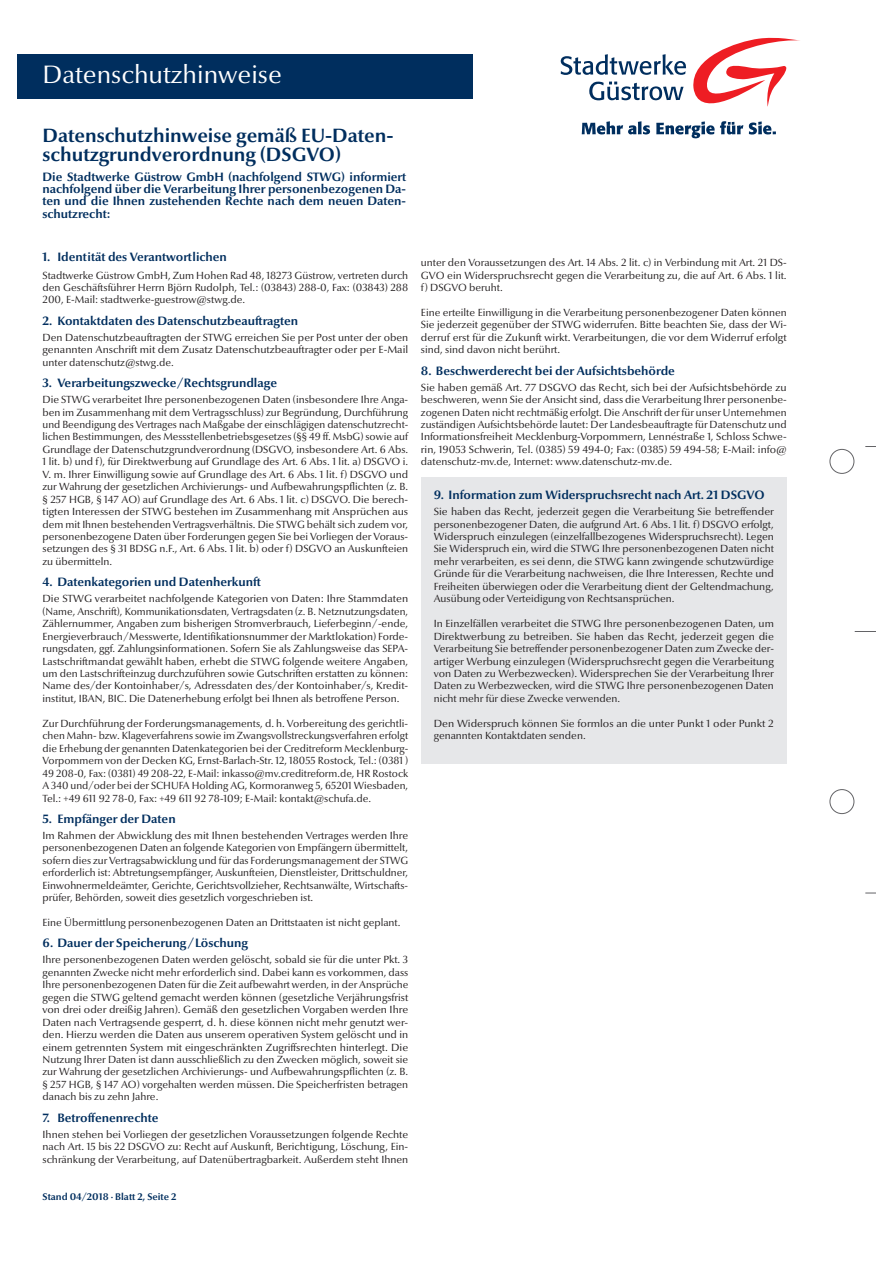
<style>
.page{position:relative;width:893px;height:1263px;background:#fff}
.page>*{position:absolute;margin:0;border:0;box-sizing:border-box;transform-origin:0 0}
.t1{font:25.5px "Optima Nova LT Pro";color:#fff}
.t2{font:700 19.5px/19.5px "Optima Nova LT Pro";color:#002e5e}
.t3{font:700 12.3px/12.5px "Optima Nova LT Pro";color:#002e5e;text-align:justify}
.t4{font:10.5px/12.5px "Optima Nova LT Pro";color:#231f20;text-align:justify}
.t5{font:700 9.75px "Optima Nova LT Pro";color:#002e5e}
</style>
<div class="page">
<div style="left:17px;top:54px;width:455px;height:45px;background:#002e5e"></div>
<svg style="left:560px;top:37px;width:240px;height:102px"></svg>
<svg style="left:855px;top:631px;width:21px;height:1px"></svg>
<div style="left:830px;top:449px;width:24px;height:25px;border:1px solid #636366;border-radius:50%"></div>
<div style="left:830px;top:789px;width:24px;height:25px;border:1px solid #636366;border-radius:50%"></div>
<div style="left:421px;top:478px;width:366px;height:286px;background:#e6e7e9"></div>
<h1 class="t1" style="left:43px;top:59px;width:241px">Datenschutzhinweise</h1>
<h2 class="t2" style="left:43px;top:125px;width:353px">Datenschutzhinweise gemäß EU-Daten&shy;schutzgrundverordnung (DSGVO)</h2>
<p class="t3" style="left:43px;top:170px;width:365px">Die Stadtwerke Güstrow GmbH (nachfolgend STWG) informiert nachfolgend über die Verarbeitung Ihrer personenbezogenen Da&shy;ten und die Ihnen zustehenden Rechte nach dem neuen Daten&shy;schutzrecht:</p>
<p class="t3" style="left:43px;top:251px;width:186px">1. Identität des Verantwortlichen</p>
<p class="t4" style="left:43px;top:269px;width:367px">Stadtwerke Güstrow GmbH, Zum Hohen Rad 48, 18273 Güstrow, vertreten durch den Geschäftsführer Herrn Björn Rudolph, Tel.: (03843) 288-0, Fax: (03843) 288<br>200, E-Mail: stadtwerke-guestrow@stwg.de.</p>
<p class="t3" style="left:43px;top:314px;width:257px">2. Kontaktdaten des Datenschutzbeauftragten</p>
<p class="t4" style="left:43px;top:331px;width:367px">Den Datenschutzbeauftragten der STWG erreichen Sie per Post unter der oben genannten Anschrift mit dem Zusatz Datenschutzbeauftragter oder per E-Mail unter datenschutz@stwg.de.</p>
<p class="t3" style="left:43px;top:377px;width:236px">3. Verarbeitungszwecke/Rechtsgrundlage</p>
<p class="t4" style="left:43px;top:393px;width:367px">Die STWG verarbeitet Ihre personenbezogenen Daten (insbesondere Ihre Anga&shy;ben im Zusammenhang mit dem Vertragsschluss) zur Begründung, Durchführung und Beendigung des Vertrages nach Maßgabe der einschlägigen datenschutzrecht&shy;lichen Bestimmungen, des Messstellenbetriebsgesetzes (§§ 49 ff. MsbG) sowie auf Grundlage der Datenschutzgrundverordnung (DSGVO, insbesondere Art. 6 Abs.<br>1 lit. b) und f), für Direktwerbung auf Grundlage des Art. 6 Abs. 1 lit. a) DSGVO i.<br>V. m. Ihrer Einwilligung sowie auf Grundlage des Art. 6 Abs. 1 lit. f) DSGVO und zur Wahrung der gesetzlichen Archivierungs- und Aufbewahrungspflichten (z. B. § 257 HGB, § 147 AO) auf Grundlage des Art. 6 Abs. 1 lit. c) DSGVO. Die berech&shy;tigten Interessen der STWG bestehen im Zusammenhang mit Ansprüchen aus dem mit Ihnen bestehenden Vertragsverhältnis. Die STWG behält sich zudem vor, personenbezogene Daten über Forderungen gegen Sie bei Vorliegen der Voraus&shy;setzungen des § 31 BDSG n.F., Art. 6 Abs. 1 lit. b) oder f) DSGVO an Auskunfteien zu übermitteln.</p>
<p class="t3" style="left:43px;top:576px;width:220px">4. Datenkategorien und Datenherkunft</p>
<p class="t4" style="left:43px;top:592px;width:367px">Die STWG verarbeitet nachfolgende Kategorien von Daten: Ihre Stammdaten (Name, Anschrift), Kommunikationsdaten, Vertragsdaten (z. B. Netznutzungsdaten, Zählernummer, Angaben zum bisherigen Stromverbrauch, Lieferbeginn/-ende, Energieverbrauch/Messwerte, Identifikationsnummer der Marktlokation) Forde&shy;rungsdaten, ggf. Zahlungsinformationen. Sofern Sie als Zahlungsweise das SEPA-Lastschriftmandat gewählt haben, erhebt die STWG folgende weitere Angaben, um den Lastschrifteinzug durchzuführen sowie Gutschriften erstatten zu können:<br>Name des/der Kontoinhaber/s, Adressdaten des/der Kontoinhaber/s, Kredit&shy;institut, IBAN, BIC. Die Datenerhebung erfolgt bei Ihnen als betroffene Person.</p>
<p class="t4" style="left:43px;top:717px;width:367px">Zur Durchführung der Forderungsmanagements, d. h. Vorbereitung des gerichtli&shy;chen Mahn- bzw. Klageverfahrens sowie im Zwangsvollstreckungsverfahren erfolgt die Erhebung der genannten Datenkategorien bei der Creditreform Mecklenburg-Vorpommern von der Decken KG, Ernst-Barlach-Str. 12, 18055 Rostock, Tel.: (0381 )<br>49 208-0, Fax: (0381) 49 208-22, E-Mail: inkasso@mv.creditreform.de, HR Rostock A 340 und/oder bei der SCHUFA Holding AG, Kormoranweg 5, 65201 Wiesbaden, Tel.: +49 611 92 78-0, Fax: +49 611 92 78-109; E-Mail: kontakt@schufa.de.</p>
<p class="t3" style="left:43px;top:812px;width:135px">5. Empfänger der Daten</p>
<p class="t4" style="left:43px;top:829px;width:367px">Im Rahmen der Abwicklung des mit Ihnen bestehenden Vertrages werden Ihre personenbezogenen Daten an folgende Kategorien von Empfängern übermittelt, sofern dies zur Vertragsabwicklung und für das Forderungsmanagement der STWG erforderlich ist: Abtretungsempfänger, Auskunfteien, Dienstleister, Drittschuldner, Einwohnermeldeämter, Gerichte, Gerichtsvollzieher, Rechtsanwälte, Wirtschafts&shy;prüfer, Behörden, soweit dies gesetzlich vorgeschrieben ist.</p>
<p class="t4" style="left:43px;top:916px;width:360px">Eine Übermittlung personenbezogenen Daten an Drittstaaten ist nicht geplant.</p>
<p class="t3" style="left:43px;top:937px;width:207px">6. Dauer der Speicherung/Löschung</p>
<p class="t4" style="left:43px;top:953px;width:367px">Ihre personenbezogenen Daten werden gelöscht, sobald sie für die unter Pkt. 3 genannten Zwecke nicht mehr erforderlich sind. Dabei kann es vorkommen, dass Ihre personenbezogenen Daten für die Zeit aufbewahrt werden, in der Ansprüche gegen die STWG geltend gemacht werden können (gesetzliche Verjährungsfrist von drei oder dreißig Jahren). Gemäß den gesetzlichen Vorgaben werden Ihre Daten nach Vertragsende gesperrt, d. h. diese können nicht mehr genutzt wer&shy;den. Hierzu werden die Daten aus unserem operativen System gelöscht und in einem getrennten System mit eingeschränkten Zugriffsrechten hinterlegt. Die Nutzung Ihrer Daten ist dann ausschließlich zu den Zwecken möglich, soweit sie zur Wahrung der gesetzlichen Archivierungs- und Aufbewahrungspflichten (z. B. § 257 HGB, § 147 AO) vorgehalten werden müssen. Die Speicherfristen betragen danach bis zu zehn Jahre.</p>
<p class="t3" style="left:43px;top:1111px;width:117px">7. Betroffenenrechte</p>
<p class="t4" style="left:43px;top:1128px;width:367px">Ihnen stehen bei Vorliegen der gesetzlichen Voraussetzungen folgende Rechte nach Art. 15 bis 22 DSGVO zu: Recht auf Auskunft, Berichtigung, Löschung, Ein&shy;schränkung der Verarbeitung, auf Datenübertragbarkeit. Außerdem steht Ihnen</p>
<p class="t5" style="left:43px;top:1190px;width:136px">Stand 04/2018 · Blatt 2, Seite 2</p>
<p class="t4" style="left:421px;top:256px;width:367px">unter den Voraussetzungen des Art. 14 Abs. 2 lit. c) in Verbindung mit Art. 21 DS-GVO ein Widerspruchsrecht gegen die Verarbeitung zu, die auf Art. 6 Abs. 1 lit. f) DSGVO beruht.</p>
<p class="t4" style="left:421px;top:306px;width:367px">Eine erteilte Einwilligung in die Verarbeitung personenbezogener Daten können Sie jederzeit gegenüber der STWG widerrufen. Bitte beachten Sie, dass der Wi&shy;derruf erst für die Zukunft wirkt. Verarbeitungen, die vor dem Widerruf erfolgt sind, sind davon nicht berührt.</p>
<p class="t3" style="left:421px;top:364px;width:255px">8. Beschwerderecht bei der Aufsichtsbehörde</p>
<p class="t4" style="left:421px;top:381px;width:367px">Sie haben gemäß Art. 77 DSGVO das Recht, sich bei der Aufsichtsbehörde zu beschweren, wenn Sie der Ansicht sind, dass die Verarbeitung Ihrer personenbe&shy;zogenen Daten nicht rechtmäßig erfolgt. Die Anschrift der für unser Unternehmen zuständigen Aufsichtsbehörde lautet: Der Landesbeauftragte für Datenschutz und Informationsfreiheit Mecklenburg-Vorpommern, Lennéstraße 1, Schloss Schwe&shy;rin, 19053 Schwerin, Tel. (0385) 59 494-0; Fax: (0385) 59 494-58; E-Mail: info@ datenschutz-mv.de, Internet: www.datenschutz-mv.de.</p>
<p class="t3" style="left:434px;top:489px;width:332px">9. Information zum Widerspruchsrecht nach Art. 21 DSGVO</p>
<p class="t4" style="left:434px;top:505px;width:342px">Sie haben das Recht, jederzeit gegen die Verarbeitung Sie betreffender personenbezogener Daten, die aufgrund Art. 6 Abs. 1 lit. f) DSGVO erfolgt, Widerspruch einzulegen (einzelfallbezogenes Widerspruchsrecht). Legen Sie Widerspruch ein, wird die STWG Ihre personenbezogenen Daten nicht mehr verarbeiten, es sei denn, die STWG kann zwingende schutzwürdige Gründe für die Verarbeitung nachweisen, die Ihre Interessen, Rechte und Freiheiten überwiegen oder die Verarbeitung dient der Geltendmachung, Ausübung oder Verteidigung von Rechtsansprüchen.</p>
<p class="t4" style="left:434px;top:617px;width:342px">In Einzelfällen verarbeitet die STWG Ihre personenbezogenen Daten, um Direktwerbung zu betreiben. Sie haben das Recht, jederzeit gegen die Verarbeitung Sie betreffender personenbezogener Daten zum Zwecke der&shy;artiger Werbung einzulegen (Widerspruchsrecht gegen die Verarbeitung von Daten zu Werbezwecken). Widersprechen Sie der Verarbeitung Ihrer Daten zu Werbezwecken, wird die STWG Ihre personenbezogenen Daten nicht mehr für diese Zwecke verwenden.</p>
<p class="t4" style="left:434px;top:717px;width:342px">Den Widerspruch können Sie formlos an die unter Punkt 1 oder Punkt 2 genannten Kontaktdaten senden.</p>
</div>
